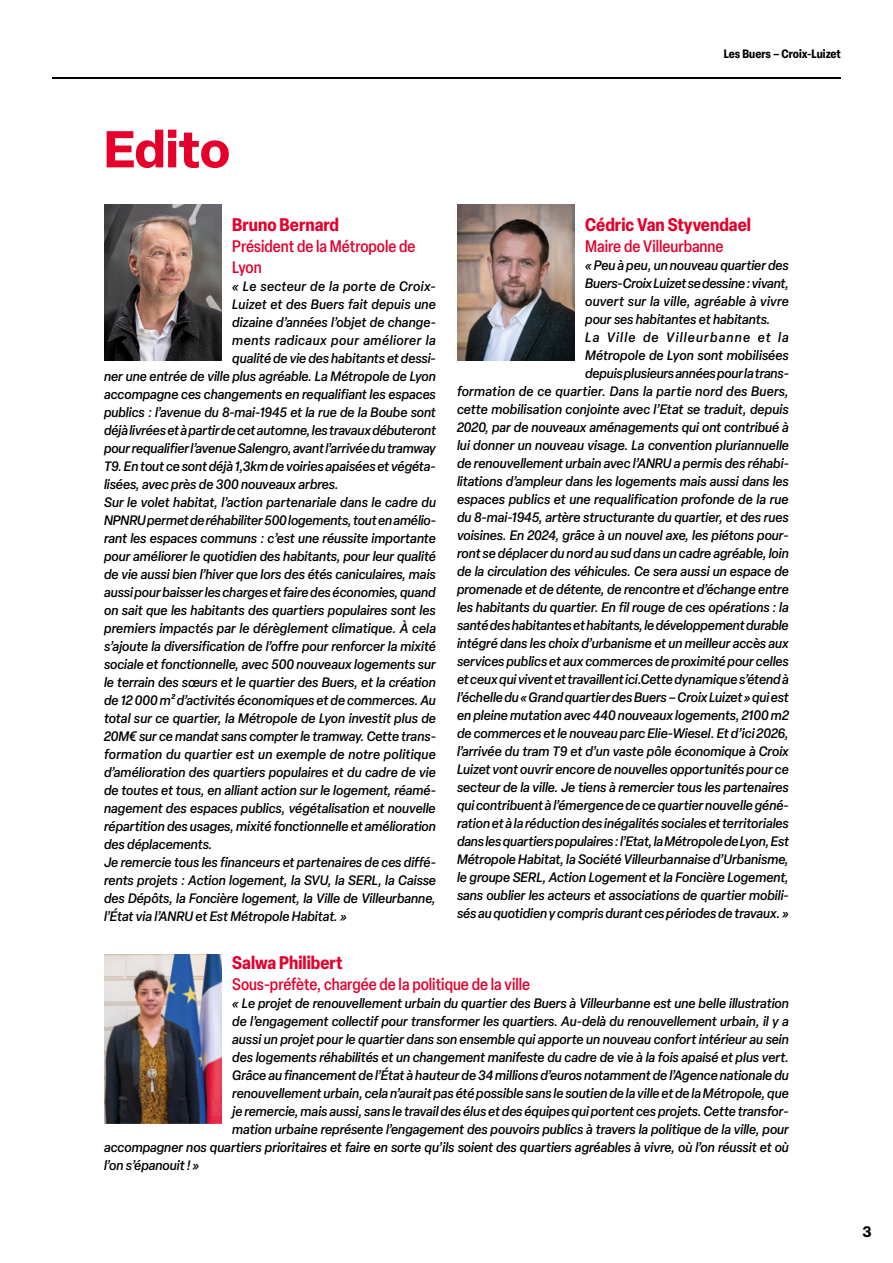
<style>
.page{position:relative;width:893px;height:1263px;background:#fff}
.page>*{position:absolute;margin:0;border:0;box-sizing:border-box;transform-origin:0 0}
.t1{font:700 51px "Elza";letter-spacing:-.005em;color:#e4002b}
.t2{font:700 condensed 18px "Elza";color:#e4002b}
.t3{font:500 condensed 16.5px/21.1px "Elza";color:#e4002b}
.t4{font:700 15px "Elza Text";color:#000}
.t5{font:italic 500 13.5px "Elza";color:#000}
.t6{font:italic 500 13.5px "Elza";letter-spacing:.02em;color:#000}
.t7{font:italic 500 13.5px "Elza";letter-spacing:.035em;color:#000}
.t8{font:italic 500 13.5px "Elza";letter-spacing:.025em;color:#000}
.t9{font:italic 500 13.5px "Elza";letter-spacing:.085em;color:#000}
.t10{font:700 condensed 12px "Elza";color:#000}
</style>
<div class="page">
<hr style="left:52px;top:77px;width:789px;height:2px;background:#000">
<img style="left:104px;top:204px;width:118px;height:157px">
<img style="left:457px;top:204px;width:118px;height:157px">
<img style="left:104px;top:954px;width:118px;height:169px">
<p class="t10" style="left:724px;top:45px;width:119px">Les Buers – Croix-Luizet</p>
<h1 class="t1" style="left:104px;top:113px;width:128px">Edito</h1>
<h2 class="t2" style="left:232px;top:212px;width:108px">Bruno Bernard</h2>
<p class="t3" style="left:232px;top:235px;width:185px">Président de la Métropole de<br>Lyon</p>
<p class="t8" style="left:232px;top:277px;width:205px">« Le secteur de la porte de Croix-</p>
<p class="t5" style="left:232px;top:295px;width:205px">Luizet et des Buers fait depuis une</p>
<p class="t5" style="left:232px;top:313px;width:205px">dizaine d’années l’objet de change-</p>
<p class="t7" style="left:232px;top:331px;width:205px">ments radicaux pour améliorer la</p>
<p class="t5" style="left:232px;top:349px;width:205px">qualité de vie des habitants et dessi-</p>
<p class="t5" style="left:104px;top:367px;width:333px">ner une entrée de ville plus agréable. La Métropole de Lyon</p>
<p class="t5" style="left:104px;top:385px;width:333px">accompagne ces changements en requalifiant les espaces</p>
<p class="t5" style="left:104px;top:403px;width:333px">publics : l’avenue du 8-mai-1945 et la rue de la Boube sont</p>
<p class="t5" style="left:104px;top:421px;width:333px">déjà livrées et à partir de cet automne, les travaux débuteront</p>
<p class="t5" style="left:104px;top:439px;width:333px">pour requalifier l’avenue Salengro, avant l’arrivée du tramway</p>
<p class="t5" style="left:104px;top:457px;width:333px">T9. En tout ce sont déjà 1,3km de voiries apaisées et végéta-</p>
<p class="t5" style="left:104px;top:475px;width:236px">lisées, avec près de 300 nouveaux arbres.</p>
<p class="t5" style="left:104px;top:493px;width:333px">Sur le volet habitat, l’action partenariale dans le cadre du</p>
<p class="t5" style="left:104px;top:511px;width:333px">NPNRU permet de réhabiliter 500 logements, tout en amélio-</p>
<p class="t5" style="left:104px;top:529px;width:333px">rant les espaces communs : c’est une réussite importante</p>
<p class="t5" style="left:104px;top:547px;width:333px">pour améliorer le quotidien des habitants, pour leur qualité</p>
<p class="t5" style="left:104px;top:565px;width:333px">de vie aussi bien l’hiver que lors des étés caniculaires, mais</p>
<p class="t5" style="left:104px;top:583px;width:333px">aussi pour baisser les charges et faire des économies, quand</p>
<p class="t5" style="left:104px;top:601px;width:333px">on sait que les habitants des quartiers populaires sont les</p>
<p class="t5" style="left:104px;top:619px;width:333px">premiers impactés par le dérèglement climatique. À cela</p>
<p class="t5" style="left:104px;top:637px;width:333px">s’ajoute la diversification de l’offre pour renforcer la mixité</p>
<p class="t5" style="left:104px;top:655px;width:333px">sociale et fonctionnelle, avec 500 nouveaux logements sur</p>
<p class="t5" style="left:104px;top:673px;width:333px">le terrain des sœurs et le quartier des Buers, et la création</p>
<p class="t5" style="left:104px;top:691px;width:333px">de 12 000 m² d’activités économiques et de commerces. Au</p>
<p class="t5" style="left:104px;top:709px;width:334px">total sur ce quartier, la Métropole de Lyon investit plus de</p>
<p class="t5" style="left:104px;top:727px;width:333px">20M€ sur ce mandat sans compter le tramway. Cette trans-</p>
<p class="t6" style="left:104px;top:745px;width:333px">formation du quartier est un exemple de notre politique</p>
<p class="t5" style="left:104px;top:763px;width:333px">d’amélioration des quartiers populaires et du cadre de vie</p>
<p class="t5" style="left:104px;top:781px;width:333px">de toutes et tous, en alliant action sur le logement, réamé-</p>
<p class="t5" style="left:104px;top:799px;width:333px">nagement des espaces publics, végétalisation et nouvelle</p>
<p class="t5" style="left:104px;top:817px;width:333px">répartition des usages, mixité fonctionnelle et amélioration</p>
<p class="t5" style="left:104px;top:835px;width:110px">des déplacements.</p>
<p class="t5" style="left:104px;top:853px;width:333px">Je remercie tous les financeurs et partenaires de ces diffé-</p>
<p class="t5" style="left:104px;top:871px;width:333px">rents projets : Action logement, la SVU, la SERL, la Caisse</p>
<p class="t5" style="left:104px;top:889px;width:333px">des Dépôts, la Foncière logement, la Ville de Villeurbanne,</p>
<p class="t5" style="left:104px;top:907px;width:244px">l’État via l’ANRU et Est Métropole Habitat. »</p>
<h2 class="t2" style="left:585px;top:212px;width:167px">Cédric Van Styvendael</h2>
<p class="t3" style="left:585px;top:235px;width:140px">Maire de Villeurbanne</p>
<p class="t5" style="left:585px;top:256px;width:205px">« Peu à peu, un nouveau quartier des</p>
<p class="t5" style="left:585px;top:274px;width:205px">Buers-Croix Luizet se dessine : vivant,</p>
<p class="t6" style="left:585px;top:292px;width:205px">ouvert sur la ville, agréable à vivre</p>
<p class="t5" style="left:585px;top:310px;width:187px">pour ses habitantes et habitants.</p>
<p class="t9" style="left:585px;top:328px;width:205px">La Ville de Villeurbanne et la</p>
<p class="t5" style="left:585px;top:346px;width:205px">Métropole de Lyon sont mobilisées</p>
<p class="t5" style="left:585px;top:364px;width:205px">depuis plusieurs années pour la trans-</p>
<p class="t6" style="left:457px;top:382px;width:333px">formation de ce quartier. Dans la partie nord des Buers,</p>
<p class="t5" style="left:457px;top:400px;width:333px">cette mobilisation conjointe avec l’Etat se traduit, depuis</p>
<p class="t5" style="left:457px;top:418px;width:333px">2020, par de nouveaux aménagements qui ont contribué à</p>
<p class="t5" style="left:457px;top:436px;width:334px">lui donner un nouveau visage. La convention pluriannuelle</p>
<p class="t5" style="left:457px;top:454px;width:333px">de renouvellement urbain avec l’ANRU a permis des réhabi-</p>
<p class="t5" style="left:457px;top:472px;width:333px">litations d’ampleur dans les logements mais aussi dans les</p>
<p class="t5" style="left:457px;top:490px;width:333px">espaces publics et une requalification profonde de la rue</p>
<p class="t5" style="left:457px;top:508px;width:333px">du 8-mai-1945, artère structurante du quartier, et des rues</p>
<p class="t5" style="left:457px;top:526px;width:333px">voisines. En 2024, grâce à un nouvel axe, les piétons pour-</p>
<p class="t5" style="left:457px;top:544px;width:333px">ront se déplacer du nord au sud dans un cadre agréable, loin</p>
<p class="t5" style="left:457px;top:562px;width:333px">de la circulation des véhicules. Ce sera aussi un espace de</p>
<p class="t5" style="left:457px;top:580px;width:333px">promenade et de détente, de rencontre et d’échange entre</p>
<p class="t5" style="left:457px;top:598px;width:333px">les habitants du quartier. En fil rouge de ces opérations : la</p>
<p class="t5" style="left:457px;top:616px;width:333px">santé des habitantes et habitants, le développement durable</p>
<p class="t5" style="left:457px;top:634px;width:333px">intégré dans les choix d’urbanisme et un meilleur accès aux</p>
<p class="t5" style="left:457px;top:652px;width:333px">services publics et aux commerces de proximité pour celles</p>
<p class="t5" style="left:457px;top:670px;width:333px">et ceux qui vivent et travaillent ici.Cette dynamique s’étend à</p>
<p class="t5" style="left:457px;top:688px;width:333px">l’échelle du « Grand quartier des Buers – Croix Luizet » qui est</p>
<p class="t5" style="left:457px;top:706px;width:333px">en pleine mutation avec 440 nouveaux logements, 2100 m2</p>
<p class="t5" style="left:457px;top:724px;width:333px">de commerces et le nouveau parc Elie-Wiesel. Et d’ici 2026,</p>
<p class="t5" style="left:457px;top:742px;width:333px">l’arrivée du tram T9 et d’un vaste pôle économique à Croix</p>
<p class="t5" style="left:457px;top:760px;width:333px">Luizet vont ouvrir encore de nouvelles opportunités pour ce</p>
<p class="t5" style="left:457px;top:778px;width:333px">secteur de la ville. Je tiens à remercier tous les partenaires</p>
<p class="t5" style="left:457px;top:796px;width:333px">qui contribuent à l’émergence de ce quartier nouvelle géné-</p>
<p class="t5" style="left:457px;top:814px;width:333px">ration et à la réduction des inégalités sociales et territoriales</p>
<p class="t5" style="left:457px;top:832px;width:333px">dans les quartiers populaires : l’Etat, la Métropole de Lyon, Est</p>
<p class="t5" style="left:457px;top:850px;width:333px">Métropole Habitat, la Société Villeurbannaise d’Urbanisme,</p>
<p class="t5" style="left:457px;top:868px;width:333px">le groupe SERL, Action Logement et la Foncière Logement,</p>
<p class="t5" style="left:457px;top:886px;width:333px">sans oublier les acteurs et associations de quartier mobili-</p>
<p class="t5" style="left:457px;top:904px;width:333px">sés au quotidien y compris durant ces périodes de travaux. »</p>
<h2 class="t2" style="left:232px;top:950px;width:112px">Salwa Philibert</h2>
<p class="t3" style="left:232px;top:973px;width:299px">Sous-préfète, chargée de la politique de la ville</p>
<p class="t5" style="left:232px;top:994px;width:558px">« Le projet de renouvellement urbain du quartier des Buers à Villeurbanne est une belle illustration</p>
<p class="t5" style="left:232px;top:1012px;width:558px">de l’engagement collectif pour transformer les quartiers. Au-delà du renouvellement urbain, il y a</p>
<p class="t5" style="left:232px;top:1030px;width:558px">aussi un projet pour le quartier dans son ensemble qui apporte un nouveau confort intérieur au sein</p>
<p class="t5" style="left:232px;top:1048px;width:558px">des logements réhabilités et un changement manifeste du cadre de vie à la fois apaisé et plus vert.</p>
<p class="t5" style="left:232px;top:1066px;width:558px">Grâce au financement de l’État à hauteur de 34 millions d’euros notamment de l’Agence nationale du</p>
<p class="t5" style="left:232px;top:1084px;width:558px">renouvellement urbain, cela n’aurait pas été possible sans le soutien de la ville et de la Métropole, que</p>
<p class="t5" style="left:232px;top:1102px;width:558px">je remercie, mais aussi, sans le travail des élus et des équipes qui portent ces projets. Cette transfor-</p>
<p class="t5" style="left:232px;top:1120px;width:558px">mation urbaine représente l’engagement des pouvoirs publics à travers la politique de la ville, pour</p>
<p class="t5" style="left:104px;top:1138px;width:686px">accompagner nos quartiers prioritaires et faire en sorte qu’ils soient des quartiers agréables à vivre, où l’on réussit et où</p>
<p class="t5" style="left:104px;top:1156px;width:97px">l’on s’épanouit ! »</p>
<p class="t4" style="left:862px;top:1220px;width:11px">3</p>
</div>
